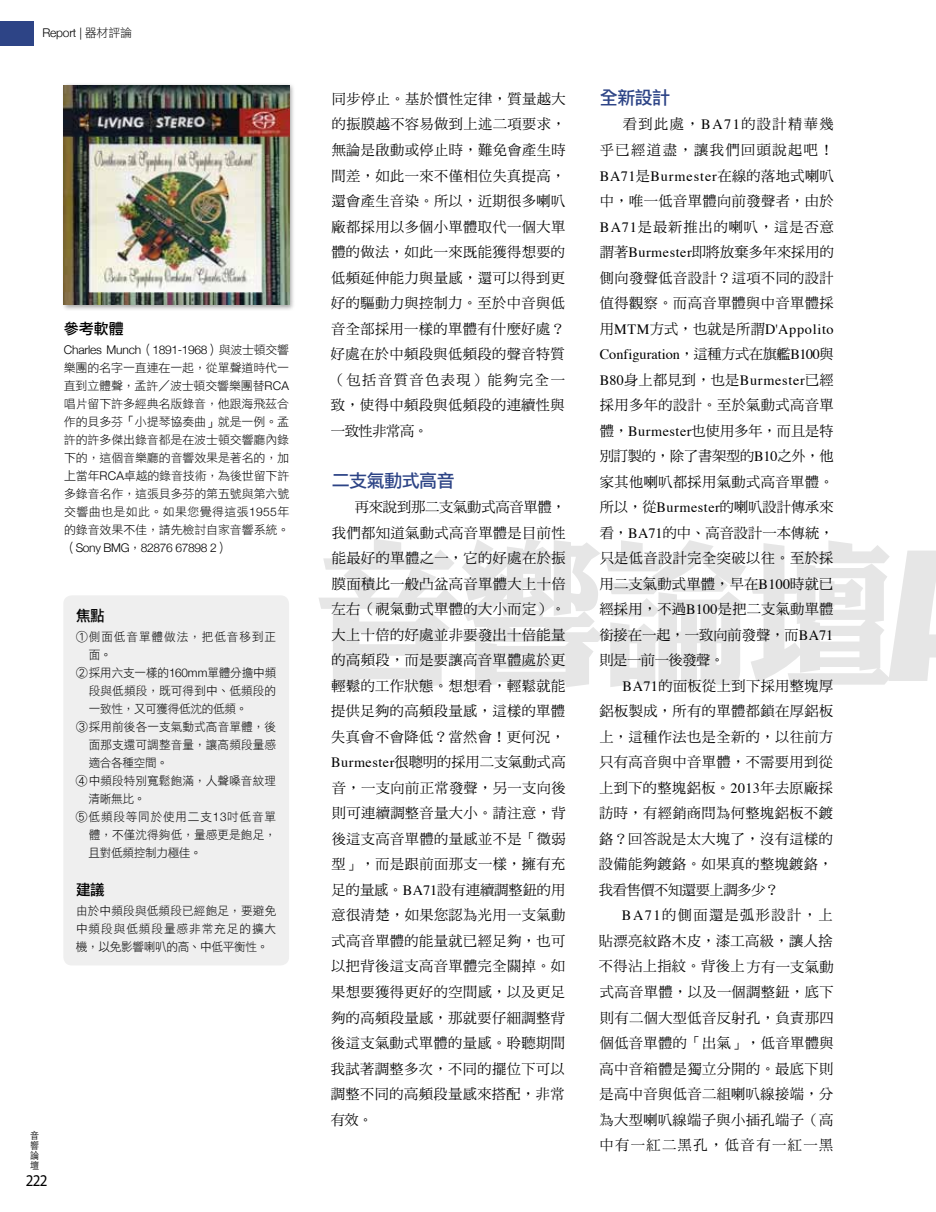
<style>
.page{position:relative;width:936px;height:1212px;background:#fff}
.page>*{position:absolute;margin:0;border:0;box-sizing:border-box;transform-origin:0 0}
.t1{font:157.5px "DF Li King Hei Std W8";color:#000;scale:.94 1}
.t2{font:18px "DF Li Hei Std W5";letter-spacing:-.03em;color:#2d4486}
.t3{font:16.5px "Myriad Pro";color:#000;scale:.91 1}
.t4{font:15px "DF Li Hei Std W5";color:#000}
.t5{font:14.25px/25.5px "DF Ming Std W5";letter-spacing:.025em;color:#000;text-align:justify}
.t6{font:14.25px/25.5px "Times";letter-spacing:.05em;color:#000;text-align:justify}
.t7{font:14.25px/25.5px "DF Ming Std W5";letter-spacing:.1em;color:#000;text-align:right}
.t8{font:12px/18px "DF Li Hei Std W3";letter-spacing:.005em;color:#000;text-align:justify}
.t9{font:300 12px "Helvetica Neue";letter-spacing:-.03em;color:#000}
.t10{font:300 12px "Helvetica Neue";letter-spacing:-.01em;color:#000}
.t11{font:12px "DF Li Hei Std W3";letter-spacing:-.03em;color:#000}
.t12{font:12px "DF Li Hei Std W3";letter-spacing:-.015em;color:#000}
.t13{font:12px "DF Li Hei Std W3";letter-spacing:.065em;color:#000}
.t14{font:12px "DF Li Hei Std W3";letter-spacing:.08em;color:#000}
.t15{font:300 9.9px/10.2px "ST Heiti TC";color:#000;text-align:justify;scale:.91 1}
.s1{font-family:"DF Li Hei Std W3";font-weight:400}
.s2{font-family:"Helvetica Neue";font-weight:300}
.s3{font-family:"Times"}
.s4{font-family:"DF Ming Std W5"}
</style>
<div class="page">
<div style="left:61px;top:82px;width:235px;height:229px;background:#000;opacity:.35"></div>
<img style="left:64px;top:85px;width:225px;height:219px">
<div style="left:63px;top:595px;width:226px;height:370px;background:#efefef;border-radius:9px"></div>
<div style="left:0;top:21px;width:33px;height:24px;background:#2d4486"></div>
<p class="t9" style="left:43px;top:23px;width:91px">Report | <span class="s1">器材評論</span></p>
<p class="t4" style="left:64px;top:321px;width:61px">參考軟體</p>
<p class="t10" style="left:64px;top:340px;width:227px">Charles Munch<span class="s1">（</span>1891-1968<span class="s1">）與波士頓交響</span></p>
<p class="t8" style="left:64px;top:358px;width:227px">樂團的名字一直連在一起，從單聲道時代一直到立體聲，孟許／波士頓交響樂團替<span class="s2">RCA</span>唱片留下許多經典名版錄音，他跟海飛茲合作的貝多芬「小提琴協奏曲」就是一例。孟許的許多傑出錄音都是在波士頓交響廳內錄下的，這個音樂廳的音響效果是著名的，加上當年<span class="s2">RCA</span>卓越的錄音技術，為後世留下許多錄音名作，這張貝多芬的第五號與第六號交響曲也是如此。如果您覺得這張<span class="s2">1955</span>年的錄音效果不佳，請先檢討自家音響系統。</p>
<p class="t9" style="left:64px;top:538px;width:166px"><span class="s1">（</span>Sony BMG<span class="s1">，</span>82876 67898 2<span class="s1">）</span></p>
<p class="t4" style="left:76px;top:607px;width:30px">焦點</p>
<p class="t14" style="left:76px;top:630px;width:202px">①側面低音單體做法，把低音移到正</p>
<p class="t8" style="left:89px;top:645px;width:24px">面。</p>
<p class="t12" style="left:76px;top:666px;width:202px">②採用六支一樣的<span class="s2">160mm</span>單體分擔中頻</p>
<p class="t8" style="left:89px;top:681px;width:189px">段與低頻段，既可得到中、低頻段的</p>
<p class="t11" style="left:89px;top:702px;width:160px">一致性，又可獲得低沈的低頻。</p>
<p class="t8" style="left:76px;top:717px;width:202px">③採用前後各一支氣動式高音單體，後</p>
<p class="t8" style="left:89px;top:735px;width:189px">面那支還可調整音量，讓高頻段量感</p>
<p class="t8" style="left:89px;top:753px;width:81px">適合各種空間。</p>
<p class="t8" style="left:76px;top:771px;width:202px">④中頻段特別寬鬆飽滿，人聲嗓音紋理</p>
<p class="t8" style="left:89px;top:789px;width:58px">清晰無比。</p>
<p class="t13" style="left:76px;top:810px;width:202px">⑤低頻段等同於使用二支<span class="s2">13</span>吋低音單</p>
<p class="t8" style="left:89px;top:825px;width:189px">體，不僅沈得夠低，量感更是飽足，</p>
<p class="t11" style="left:89px;top:846px;width:115px">且對低頻控制力極佳。</p>
<p class="t4" style="left:76px;top:882px;width:30px">建議</p>
<p class="t8" style="left:76px;top:901px;width:202px">由於中頻段與低頻段已經飽足，要避免中頻段與低頻段量感非常充足的擴大機，以免影響喇叭的高、中低平衡性。</p>
<p class="t15" style="left:30px;top:1129px;width:11px">音響論壇</p>
<p class="t3" style="left:26px;top:1170px;width:25px">222</p>
<p class="t2" style="left:600px;top:88px;width:72px">全新設計</p>
<p class="t7" style="left:600px;top:111px;width:235px">看到此處，<span class="s3">BA71</span>的設計精華幾<br>乎已經道盡，讓我們回頭說起吧！</p>
<p class="t6" style="left:600px;top:162px;width:235px">BA71<span class="s4">是</span>Burmester<span class="s4">在線的落地式喇叭</span></p>
<p class="t5" style="left:600px;top:188px;width:235px">中，唯一低音單體向前發聲者，由於<span class="s3">BA71</span>是最新推出的喇叭，這是否意謂著<span class="s3">Burmester</span>即將放棄多年來採用的側向發聲低音設計？這項不同的設計值得觀察。而高音單體與中音單體採</p>
<p class="t6" style="left:599px;top:315px;width:235px"><span class="s4">用</span>MTM<span class="s4">方式，也就是所謂</span>D'Appolito Configuration<span class="s4">，這種方式在旗艦</span>B100<span class="s4">與</span>B80<span class="s4">身上都見到，也是</span>Burmester<span class="s4">已經</span></p>
<p class="t5" style="left:599px;top:392px;width:236px">採用多年的設計。至於氣動式高音單體，<span class="s3">Burmester</span>也使用多年，而且是特別訂製的，除了書架型的<span class="s3">B10</span>之外，他家其他喇叭都採用氣動式高音單體。所以，從<span class="s3">Burmester</span>的喇叭設計傳承來看，<span class="s3">BA71</span>的中、高音設計一本傳統，只是低音設計完全突破以往。至於採用二支氣動式單體，早在<span class="s3">B100</span>時就已經採用，不過<span class="s3">B100</span>是把二支氣動單體銜接在一起，一致向前發聲，而<span class="s3">BA71</span>則是一前一後發聲。</p>
<p class="t5" style="left:599px;top:673px;width:236px;text-indent:23px"><span class="s3">BA71</span>的面板從上到下採用整塊厚鋁板製成，所有的單體都鎖在厚鋁板上，這種作法也是全新的，以往前方只有高音與中音單體，不需要用到從上到下的整塊鋁板。<span class="s3">2013</span>年去原廠採訪時，有經銷商問為何整塊鋁板不鍍鉻？回答說是太大塊了，沒有這樣的設備能夠鍍鉻。如果真的整塊鍍鉻，我看售價不知還要上調多少？</p>
<p class="t5" style="left:598px;top:902px;width:236px;text-indent:23px"><span class="s3">BA71</span>的側面還是弧形設計，上貼漂亮紋路木皮，漆工高級，讓人捨不得沾上指紋。背後上方有一支氣動式高音單體，以及一個調整鈕，底下則有二個大型低音反射孔，負責那四個低音單體的「出氣」，低音單體與高中音箱體是獨立分開的。最底下則是高中音與低音二組喇叭線接端，分為大型喇叭線端子與小插孔端子（高中有一紅二黑孔，低音有一紅一黑</p>
<p class="t5" style="left:331px;top:86px;width:236px">同步停止。基於慣性定律，質量越大的振膜越不容易做到上述二項要求，無論是啟動或停止時，難免會產生時間差，如此一來不僅相位失真提高，還會產生音染。所以，近期很多喇叭廠都採用以多個小單體取代一個大單體的做法，如此一來既能獲得想要的低頻延伸能力與量感，還可以得到更好的驅動力與控制力。至於中音與低音全部採用一樣的單體有什麼好處？好處在於中頻段與低頻段的聲音特質（包括音質音色表現）能夠完全一致，使得中頻段與低頻段的連續性與一致性非常高。</p>
<p class="t2" style="left:332px;top:470px;width:124px">二支氣動式高音</p>
<p class="t5" style="left:331px;top:494px;width:236px;text-indent:24px">再來說到那二支氣動式高音單體，我們都知道氣動式高音單體是目前性能最好的單體之一，它的好處在於振膜面積比一般凸盆高音單體大上十倍左右（視氣動式單體的大小而定）。大上十倍的好處並非要發出十倍能量的高頻段，而是要讓高音單體處於更輕鬆的工作狀態。想想看，輕鬆就能提供足夠的高頻段量感，這樣的單體失真會不會降低？當然會！更何況，<span class="s3">Burmester</span>很聰明的採用二支氣動式高音，一支向前正常發聲，另一支向後則可連續調整音量大小。請注意，背後這支高音單體的量感並不是「微弱型」，而是跟前面那支一樣，擁有充足的量感。<span class="s3">BA71</span>設有連續調整鈕的用意很清楚，如果您認為光用一支氣動式高音單體的能量就已經足夠，也可以把背後這支高音單體完全關掉。如果想要獲得更好的空間感，以及更足夠的高頻段量感，那就要仔細調整背後這支氣動式單體的量感。聆聽期間我試著調整多次，不同的擺位下可以調整不同的高頻段量感來搭配，非常有效。</p>
<h1 class="t1" style="left:314px;top:529px;width:617px">音響論壇</h1>
</div>
